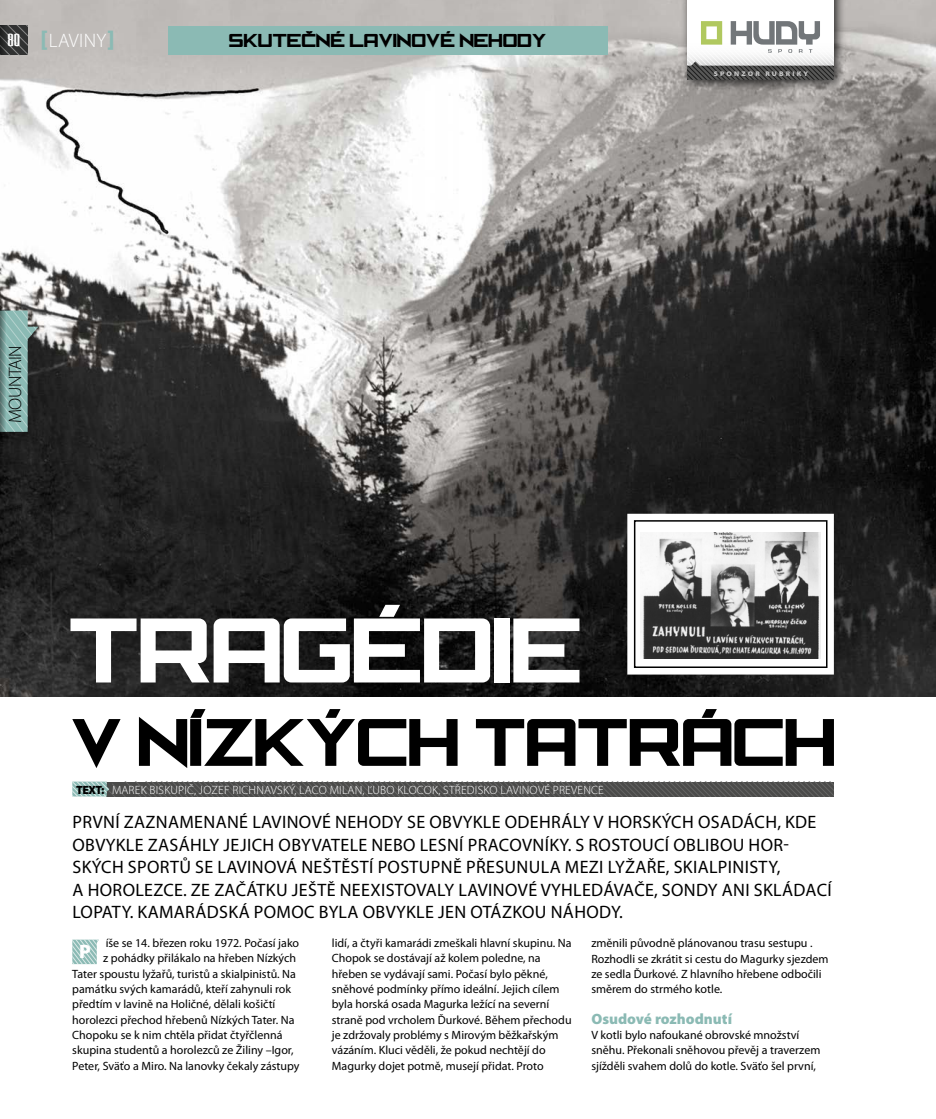
<style>
.page{position:relative;width:936px;height:1119px;background:#fff}
.page>*{position:absolute;margin:0;border:0;box-sizing:border-box;transform-origin:0 0}
.t1{font:84.45px "SNO Wsport";letter-spacing:-.02em;color:#fff}
.t2{font:61.8px "SNO Wsport";letter-spacing:-.02em;color:#000}
.t3{font:300 19.5px "Myriad Pro";letter-spacing:.02em;color:#fff}
.t4{font:900 19.5px "Myriad Pro";color:#fff}
.t5{font:18px/22.5px "Myriad Pro";letter-spacing:.02em;color:#000}
.t6{font:300 18px "Myriad Pro";letter-spacing:-.03em;color:#000}
.t7{font:17.25px "SNO Wsport";letter-spacing:-.01em;color:#000}
.t8{font:16.5px "Verve upraveny";color:#fff}
.Text{font:900 15px "Myriad Pro";color:#8bbab4}
.Text-2{font:12px/15.3px "Myriad Pro";color:#000}
.t9{font:300 12px "Myriad Pro";letter-spacing:.02em;color:#fff}
.t10{font:900 12px "Myriad Pro";color:#000}
.t11{font:900 semi-expanded 6.75px "Myriad Pro";letter-spacing:.32em;color:#c5c5c5}
.s1{font-weight:900;font-size:24px;color:#8bbab4}
</style>
<div class="page">
<img style="left:0;top:0;width:935px;height:696px">
<svg style="left:28px;top:310px;width:10px;height:122px"></svg>
<svg style="left:0;top:310px;width:28px;height:122px;background:#88b2ac"></svg>
<svg style="left:0;top:26px;width:28px;height:29px"></svg>
<svg style="left:72px;top:939px;width:27px;height:24px"></svg>
<div style="left:681px;top:0;width:164px;height:92px;background:#000;opacity:.75"></div>
<svg style="left:687px;top:0;width:146px;height:80px"></svg>
<div style="left:168px;top:27px;width:439px;height:28px;background:#8bbab4"></div>
<svg style="left:72px;top:781px;width:761px;height:16px;background:#5e5f5e"></svg>
<div style="left:627px;top:513px;width:206px;height:161px;background:#fff;border:2px solid #fff"></div>
<img style="left:640px;top:532px;width:180px;height:126px">
<div style="left:634px;top:520px;width:193px;height:148px;border:2px solid #000"></div>
<p class="t8" style="left:8px;top:30px;width:14px">80</p>
<p class="t3" style="left:41px;top:29px;width:76px"><span class="s1">[</span>LAVINY<span class="s1">]</span></p>
<p class="t7" style="left:229px;top:31px;width:319px">SKUTEČNÉ LAVINOVÉ NEHODY</p>
<h3 class="t6" style="left:4px;top:423px;width:79px;rotate:-90deg">MOUNTAIN</h3>
<p class="t11" style="left:713px;top:69px;width:96px">SPONZOR RUBRIKY</p>
<p class="t1" style="left:68px;top:604px;width:516px">TRAGÉDIE</p>
<p class="t2" style="left:70px;top:708px;width:767px">V NÍZKÝCH TATRÁCH</p>
<p class="t10" style="left:76px;top:781px;width:30px">TEXT:</p>
<p class="t9" style="left:112px;top:782px;width:493px">MAREK BISKUPIČ, JOZEF RICHNAVSKÝ, LACO MILAN, ĽUBO KLOCOK, STŘEDISKO LAVINOVÉ PREVENCE</p>
<p class="t5" style="left:72px;top:810px;width:760px">PRVNÍ ZAZNAMENANÉ LAVINOVÉ NEHODY SE OBVYKLE ODEHRÁLY V HORSKÝCH OSADÁCH, KDE OBVYKLE ZASÁHLY JEJICH OBYVATELE NEBO LESNÍ PRACOVNÍKY. S ROSTOUCÍ OBLIBOU HOR-SKÝCH SPORTŮ SE LAVINOVÁ NEŠTĚSTÍ POSTUPNĚ PŘESUNULA MEZI LYŽAŘE, SKIALPINISTY,<br>A HOROLEZCE. ZE ZAČÁTKU JEŠTĚ NEEXISTOVALY LAVINOVÉ VYHLEDÁVAČE, SONDY ANI SKLÁDACÍ LOPATY. KAMARÁDSKÁ POMOC BYLA OBVYKLE JEN OTÁZKOU NÁHODY.</p>
<p class="Text-2" style="left:106px;top:935px;width:195px">íše se 14. březen roku 1972. Počasí jako</p>
<p class="Text-2" style="left:103px;top:950px;width:194px">z pohádky přilákalo na hřeben Nízkých</p>
<p class="Text-2" style="left:72px;top:965px;width:225px">Tater spoustu lyžařů, turistů a skialpinistů. Na</p>
<p class="Text-2" style="left:72px;top:981px;width:220px">památku svých kamarádů, kteří zahynuli rok</p>
<p class="Text-2" style="left:72px;top:996px;width:205px">předtím v lavině na Holičné, dělali košičtí</p>
<p class="Text-2" style="left:72px;top:1011px;width:224px">horolezci přechod hřebenů Nízkých Tater. Na</p>
<p class="Text-2" style="left:72px;top:1026px;width:212px">Chopoku se k nim chtěla přidat čtyřčlenná</p>
<p class="Text-2" style="left:72px;top:1042px;width:223px">skupina studentů a horolezců ze Žiliny –Igor,</p>
<p class="Text-2" style="left:72px;top:1057px;width:229px">Peter, Sväťo a Miro. Na lanovky čekaly zástupy</p>
<p class="t4" style="left:79px;top:938px;width:13px">P</p>
<p class="Text-2" style="left:332px;top:935px;width:241px">lidí, a čtyři kamarádi zmeškali hlavní skupinu. Na Chopok se dostávají až kolem poledne, na hřeben se vydávají sami. Počasí bylo pěkné, sněhové podmínky přímo ideální. Jejich cílem byla horská osada Magurka ležící na severní straně pod vrcholem Ďurkové. Během přechodu je zdržovaly problémy s Mirovým běžkařským vázáním. Kluci věděli, že pokud nechtějí do Magurky dojet potmě, musejí přidat. Proto</p>
<p class="Text-2" style="left:591px;top:935px;width:239px">změnili původně plánovanou trasu sestupu .<br>Rozhodli se zkrátit si cestu do Magurky sjezdem ze sedla Ďurkové. Z hlavního hřebene odbočili směrem do strmého kotle.</p>
<p class="Text" style="left:591px;top:1008px;width:142px">Osudové rozhodnutí</p>
<p class="Text-2" style="left:591px;top:1026px;width:230px">V kotli bylo nafoukané obrovské množství sněhu. Překonali sněhovou převěj a traverzem sjížděli svahem dolů do kotle. Sväťo šel první,</p>
</div>
